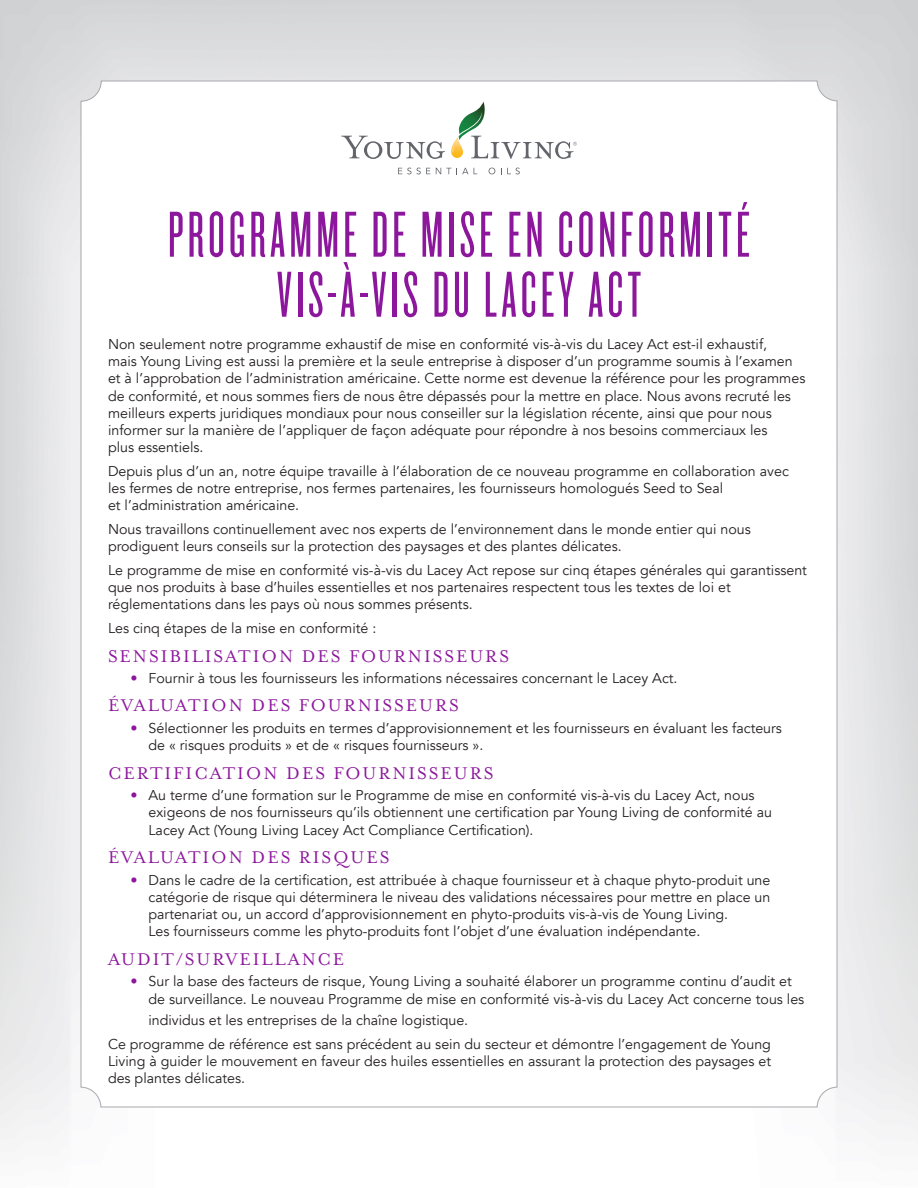
<style>
.page{position:relative;width:918px;height:1188px;background:#fff}
.page>*{position:absolute;margin:0;border:0;box-sizing:border-box;transform-origin:0 0}
.Head___Translation{font:67.5px/60px "Knockout HTF26 Junior Flyweight";letter-spacing:.06em;color:#8c179c;text-align:center}
.Subhead_-_Translatio{font:19.5px "Mrs Eaves Roman";letter-spacing:.1em;color:#8c179c}
.Text_-_Translation{font:14.25px/17.2px "Avenir";color:#231f20}
.Bullet___Translation{font:14.25px/17.2px "Avenir";color:#231f20}
.s1{color:#8c179c}
</style>
<div class="page">
<img style="left:0;top:0;width:918px;height:1141px">
<div style="left:81px;top:81px;width:756px;height:1026px;background:#fff;border-radius:20px"></div>
<svg style="left:341px;top:136px;width:104px;height:23px"></svg>
<svg style="left:398px;top:168px;width:32px;height:6px"></svg>
<svg style="left:436px;top:168px;width:41px;height:6px"></svg>
<svg style="left:489px;top:168px;width:6px;height:6px"></svg>
<svg style="left:501px;top:168px;width:19px;height:6px"></svg>
<svg style="left:451px;top:102px;width:126px;height:57px"></svg>
<p class="Head___Translation" style="left:168px;top:206px;width:584px">PROGRAMME DE MISE EN CONFORMITÉ<br>VIS-À-VIS DU LACEY ACT</p>
<p class="Text_-_Translation" style="left:108px;top:336px;width:699px">Non seulement notre programme exhaustif de mise en conformité vis-à-vis du Lacey Act est-il exhaustif,<br>mais Young Living est aussi la première et la seule entreprise à disposer d’un programme soumis à l’examen et à l’approbation de l’administration américaine. Cette norme est devenue la référence pour les programmes de conformité, et nous sommes fiers de nous être dépassés pour la mettre en place. Nous avons recruté les meilleurs experts juridiques mondiaux pour nous conseiller sur la législation récente, ainsi que pour nous informer sur la manière de l’appliquer de façon adéquate pour répondre à nos besoins commerciaux les<br>plus essentiels.</p>
<p class="Text_-_Translation" style="left:108px;top:463px;width:682px">Depuis plus d’un an, notre équipe travaille à l’élaboration de ce nouveau programme en collaboration avec les fermes de notre entreprise, nos fermes partenaires, les fournisseurs homologués Seed to Seal<br>et l’administration américaine.</p>
<p class="Text_-_Translation" style="left:108px;top:521px;width:644px">Nous travaillons continuellement avec nos experts de l’environnement dans le monde entier qui nous prodiguent leurs conseils sur la protection des paysages et des plantes délicates.</p>
<p class="Text_-_Translation" style="left:108px;top:562px;width:701px">Le programme de mise en conformité vis-à-vis du Lacey Act repose sur cinq étapes générales qui garantissent que nos produits à base d’huiles essentielles et nos partenaires respectent tous les textes de loi et réglementations dans les pays où nous sommes présents.</p>
<p class="Text_-_Translation" style="left:108px;top:620px;width:270px">Les cinq étapes de la mise en conformité :</p>
<p class="Subhead_-_Translatio" style="left:108px;top:645px;width:403px">SENSIBILISATION DES FOURNISSEURS</p>
<p class="Bullet___Translation" style="left:130px;top:670px;width:549px"><span class="s1">•</span> Fournir à tous les fournisseurs les informations nécessaires concernant le Lacey Act.</p>
<p class="Subhead_-_Translatio" style="left:108px;top:695px;width:352px">ÉVALUATION DES FOURNISSEURS</p>
<p class="Bullet___Translation" style="left:148px;top:720px;width:635px;text-indent:-18px"><span class="s1">•</span> Sélectionner les produits en termes d’approvisionnement et les fournisseurs en évaluant les facteurs de « risques produits » et de « risques fournisseurs ».</p>
<p class="Subhead_-_Translatio" style="left:108px;top:762px;width:387px">CERTIFICATION DES FOURNISSEURS</p>
<p class="Bullet___Translation" style="left:148px;top:787px;width:625px;text-indent:-18px"><span class="s1">•</span> Au terme d’une formation sur le Programme de mise en conformité vis-à-vis du Lacey Act, nous exigeons de nos fournisseurs qu’ils obtiennent une certification par Young Living de conformité au<br>Lacey Act (Young Living Lacey Act Compliance Certification).</p>
<p class="Subhead_-_Translatio" style="left:108px;top:847px;width:283px">ÉVALUATION DES RISQUES</p>
<p class="Bullet___Translation" style="left:148px;top:871px;width:623px;text-indent:-18px"><span class="s1">•</span> Dans le cadre de la certification, est attribuée à chaque fournisseur et à chaque phyto-produit une catégorie de risque qui déterminera le niveau des validations nécessaires pour mettre en place un partenariat ou, un accord d’approvisionnement en phyto-produits vis-à-vis de Young Living.<br>Les fournisseurs comme les phyto-produits font l’objet d’une évaluation indépendante.</p>
<p class="Subhead_-_Translatio" style="left:108px;top:948px;width:238px">AUDIT/SURVEILLANCE</p>
<p class="Bullet___Translation" style="left:148px;top:973px;width:657px;text-indent:-18px"><span class="s1">•</span> Sur la base des facteurs de risque, Young Living a souhaité élaborer un programme continu d’audit et de surveillance. Le nouveau Programme de mise en conformité vis-à-vis du Lacey Act concerne tous les</p>
<p class="Bullet___Translation" style="left:148px;top:1012px;width:321px">individus et les entreprises de la chaîne logistique.</p>
<p class="Text_-_Translation" style="left:108px;top:1036px;width:665px;text-align:justify">Ce programme de référence est sans précédent au sein du secteur et démontre l’engagement de Young Living à guider le mouvement en faveur des huiles essentielles en assurant la protection des paysages et des plantes délicates.</p>
</div>
